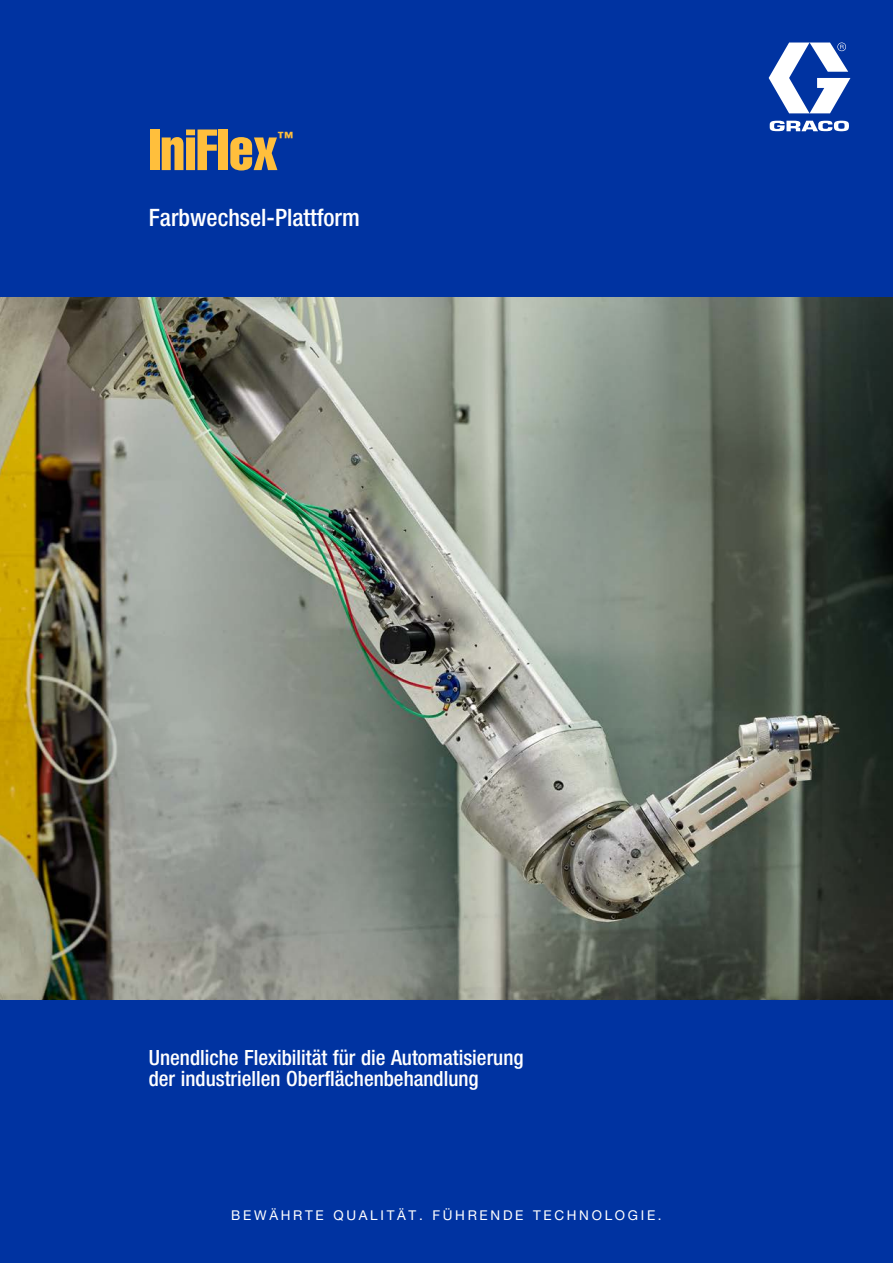
<style>
.page{position:relative;width:893px;height:1263px;background:#0033a1}
.page>*{position:absolute;margin:0;border:0;box-sizing:border-box;transform-origin:0 0}
.t1{font:57px "Helvetica LT Std Comp";color:#ffbf3c}
.t2{font:500 condensed 24px "Helvetica Neue LT Std";color:#fff}
.t3{font:500 condensed 21px/21px "Helvetica Neue LT Std";color:#fff}
.t4{font:15.75px "Helvetica LT Std Comp";color:#ffbf3c}
.t5{font:13.5px "Helvetica Neue LT Std";letter-spacing:.2em;color:#fff}
</style>
<div class="page">
<svg style="left:769px;top:43px;width:81px;height:88px"></svg>
<img style="left:0;top:298px;width:893px;height:701px">
<h1 class="t1" style="left:149px;top:114px;width:130px">IniFlex</h1>
<p class="t4" style="left:278px;top:127px;width:17px">™</p>
<p class="t2" style="left:149px;top:203px;width:213px">Farbwechsel-Plattform</p>
<p class="t3" style="left:149px;top:1047px;width:376px">Unendliche Flexibilität für die Automatisierung der industriellen Oberflächenbehandlung</p>
<p class="t5" style="left:231px;top:1207px;width:432px">BEWÄHRTE QUALITÄT. FÜHRENDE TECHNOLOGIE.</p>
</div>
